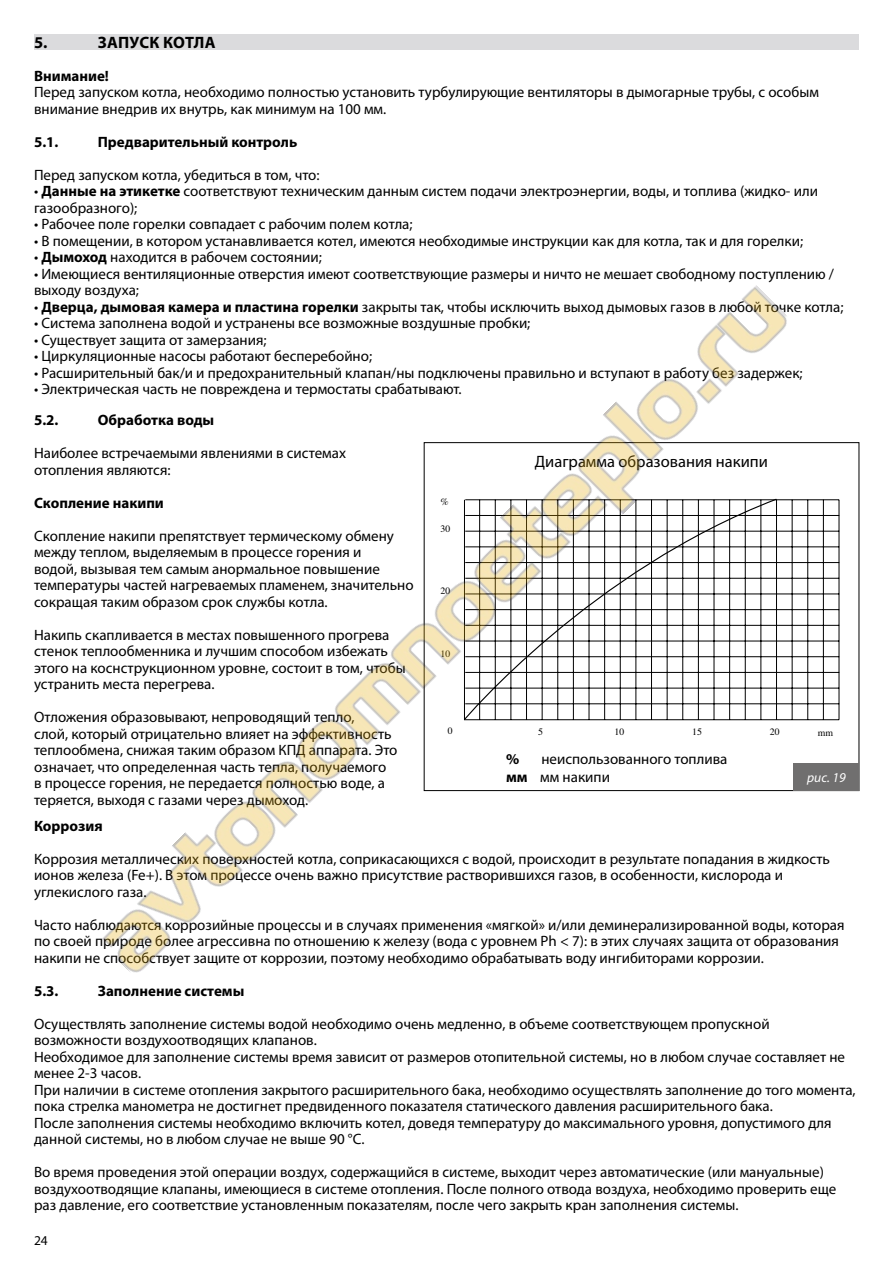
<style>
.page{position:relative;width:893px;height:1263px;background:#fff}
.page>*{position:absolute;margin:0;border:0;box-sizing:border-box;transform-origin:0 0}
.t1{font:16.5px "Myriad Pro";color:#000}
.t2{font:700 16.5px "Myriad Pro";color:#000}
.t3{font:15px/16.5px "Myriad Pro";color:#000}
.t4{font:700 15px "Myriad Pro";color:#000}
.t5{font:italic 13.5px "Myriad Pro";color:#fff}
.t6{font:13.5px "Myriad Pro";color:#000}
.t7{font:9.9px "Times";color:#000}
.s1{font-weight:700}
</style>
<div class="page">
<div style="left:34px;top:34px;width:825px;height:16px;background:#dbdbdd"></div>
<svg style="left:804px;top:499px;width:36px;height:221px"></svg>
<div style="left:793px;top:763px;width:66px;height:28px;background:#706f6f"></div>
<img style="left:102px;top:285px;width:702px;height:688px">
<p class="t2" style="left:34px;top:32px;width:15px">5.</p>
<p class="t2" style="left:98px;top:32px;width:21px">Запуск</p>
<p class="t2" style="left:163px;top:32px;width:7px">котла</p>
<p class="t4" style="left:34px;top:66px;width:76px">Внимание!</p>
<p class="t3" style="left:34px;top:84px;width:786px">Перед запуском котла, необходимо полностью установить турбулирующие вентиляторы в дымогарные трубы, с особым внимание внедрив их внутрь, как минимум на 100 мм.</p>
<p class="t4" style="left:34px;top:132px;width:26px">5.1.</p>
<p class="t4" style="left:98px;top:132px;width:201px">Предварительный контроль</p>
<p class="t3" style="left:34px;top:166px;width:287px">Перед запуском котла, убедиться в том, что:</p>
<p class="t3" style="left:34px;top:183px;width:785px">• <span class="s1">Данные на этикетке</span> соответствуют техническим данным систем подачи электроэнергии, воды, и топлива (жидко- или газообразного);</p>
<p class="t3" style="left:34px;top:216px;width:380px">• Рабочее поле горелки совпадает с рабочим полем котла;</p>
<p class="t3" style="left:34px;top:232px;width:771px">• В помещении, в котором устанавливается котел, имеются необходимые инструкции как для котла, так и для горелки;</p>
<p class="t3" style="left:34px;top:249px;width:289px">• <span class="s1">Дымоход</span> находится в рабочем состоянии;</p>
<p class="t3" style="left:34px;top:265px;width:802px">• Имеющиеся вентиляционные отверстия имеют соответствующие размеры и ничто не мешает свободному поступлению / выходу воздуха;</p>
<p class="t3" style="left:34px;top:298px;width:811px">• <span class="s1">Дверца, дымовая камера и пластина горелки</span> закрыты так, чтобы исключить выход дымовых газов в любой точке котла;</p>
<p class="t3" style="left:34px;top:315px;width:498px">• Система заполнена водой и устранены все возможные воздушные пробки;</p>
<p class="t3" style="left:34px;top:331px;width:234px">• Существует защита от замерзания;</p>
<p class="t3" style="left:34px;top:348px;width:340px">• Циркуляционные насосы работают бесперебойно;</p>
<p class="t3" style="left:34px;top:364px;width:770px">• Расширительный бак/и и предохранительный клапан/ны подключены правильно и вступают в работу без задержек;</p>
<p class="t3" style="left:34px;top:381px;width:429px">• Электрическая часть не повреждена и термостаты срабатывают.</p>
<p class="t4" style="left:34px;top:410px;width:26px">5.2.</p>
<p class="t4" style="left:98px;top:410px;width:118px">Обработка воды</p>
<p class="t3" style="left:34px;top:445px;width:313px">Наиболее встречаемыми явлениями в системах отопления являются:</p>
<p class="t4" style="left:34px;top:493px;width:131px">Скопление накипи</p>
<p class="t3" style="left:34px;top:527px;width:381px">Скопление накипи препятствует термическому обмену между теплом, выделяемым в процессе горения и<br>водой, вызывая тем самым анормальное повышение температуры частей нагреваемых пламенем, значительно сокращая таким образом срок службы котла.</p>
<p class="t3" style="left:34px;top:626px;width:373px">Накипь скапливается в местах повышенного прогрева стенок теплообменника и лучшим способом избежать этого на коснструкционном уровне, состоит в том, чтобы устранить места перегрева.</p>
<p class="t3" style="left:34px;top:709px;width:365px">Отложения образовывают, непроводящий тепло,<br>слой, который отрицательно влияет на эффективность теплообмена, снижая таким образом КПД аппарата. Это означает, что определенная часть тепла, получаемого в процессе горения, не передается полностью воде, а теряется, выходя с газами через дымоход.</p>
<p class="t4" style="left:34px;top:816px;width:70px">Коррозия</p>
<p class="t3" style="left:34px;top:850px;width:797px">Коррозия металлических поверхностей котла, соприкасающихся с водой, происходит в результате попадания в жидкость ионов железа (Fe+). В этом процессе очень важно присутствие растворившихся газов, в особенности, кислорода и углекислого газа.</p>
<p class="t3" style="left:34px;top:916px;width:812px">Часто наблюдаются коррозийные процессы и в случаях применения «мягкой» и/или деминерализированной воды, которая по своей природе более агреcсивна по отношению к железу (вода с уровнем Ph &lt; 7): в этих случаях защита от образования накипи не способствует защите от коррозии, поэтому необходимо обрабатывать воду ингибиторами коррозии.</p>
<p class="t4" style="left:34px;top:981px;width:26px">5.3.</p>
<p class="t4" style="left:98px;top:981px;width:148px">Заполнение системы</p>
<p class="t3" style="left:34px;top:1015px;width:823px">Осуществлять заполнение системы водой необходимо очень медленно, в объеме соответствующем пропускной возможности воздухоотводящих клапанов.<br>Необходимое для заполнение системы время зависит от размеров отопительной системы, но в любом случае составляет не менее 2-3 часов.<br>При наличии в системе отопления закрытого расширительного бака, необходимо осуществлять заполнение до того момента, пока стрелка манометра не достигнет предвиденного показателя статического давления расширительного бака.<br>После заполнения системы необходимо включить котел, доведя температуру до максимального уровня, допустимого для данной системы, но в любом случае не выше 90 °C.</p>
<p class="t3" style="left:34px;top:1164px;width:804px">Во время проведения этой операции воздух, содержащийся в системе, выходит через автоматические (или мануальные) воздухоотводящие клапаны, имеющиеся в системе отопления. После полного отвода воздуха, необходимо проверить еще раз давление, его соответствие установленным показателям, после чего закрыть кран заполнения системы.</p>
<p class="t1" style="left:535px;top:452px;width:235px">Диаграмма образования накипи</p>
<p class="t7" style="left:441px;top:492px;width:10px">%</p>
<p class="t7" style="left:441px;top:520px;width:11px">30</p>
<p class="t7" style="left:441px;top:581px;width:11px">20</p>
<p class="t7" style="left:441px;top:644px;width:11px">10</p>
<p class="t7" style="left:448px;top:721px;width:6px">0</p>
<p class="t7" style="left:538px;top:723px;width:6px">5</p>
<p class="t7" style="left:614px;top:723px;width:11px">10</p>
<p class="t7" style="left:692px;top:723px;width:11px">15</p>
<p class="t7" style="left:770px;top:723px;width:11px">20</p>
<p class="t7" style="left:818px;top:723px;width:17px">mm</p>
<p class="t5" style="left:807px;top:769px;width:40px">рис. 19</p>
<p class="t4" style="left:506px;top:749px;width:15px">%</p>
<p class="t3" style="left:506px;top:750px;width:223px;line-height:18px;text-indent:35px">неиспользованного топлива <span class="s1">мм</span> мм накипи</p>
<p class="t6" style="left:34px;top:1232px;width:15px">24</p>
</div>
